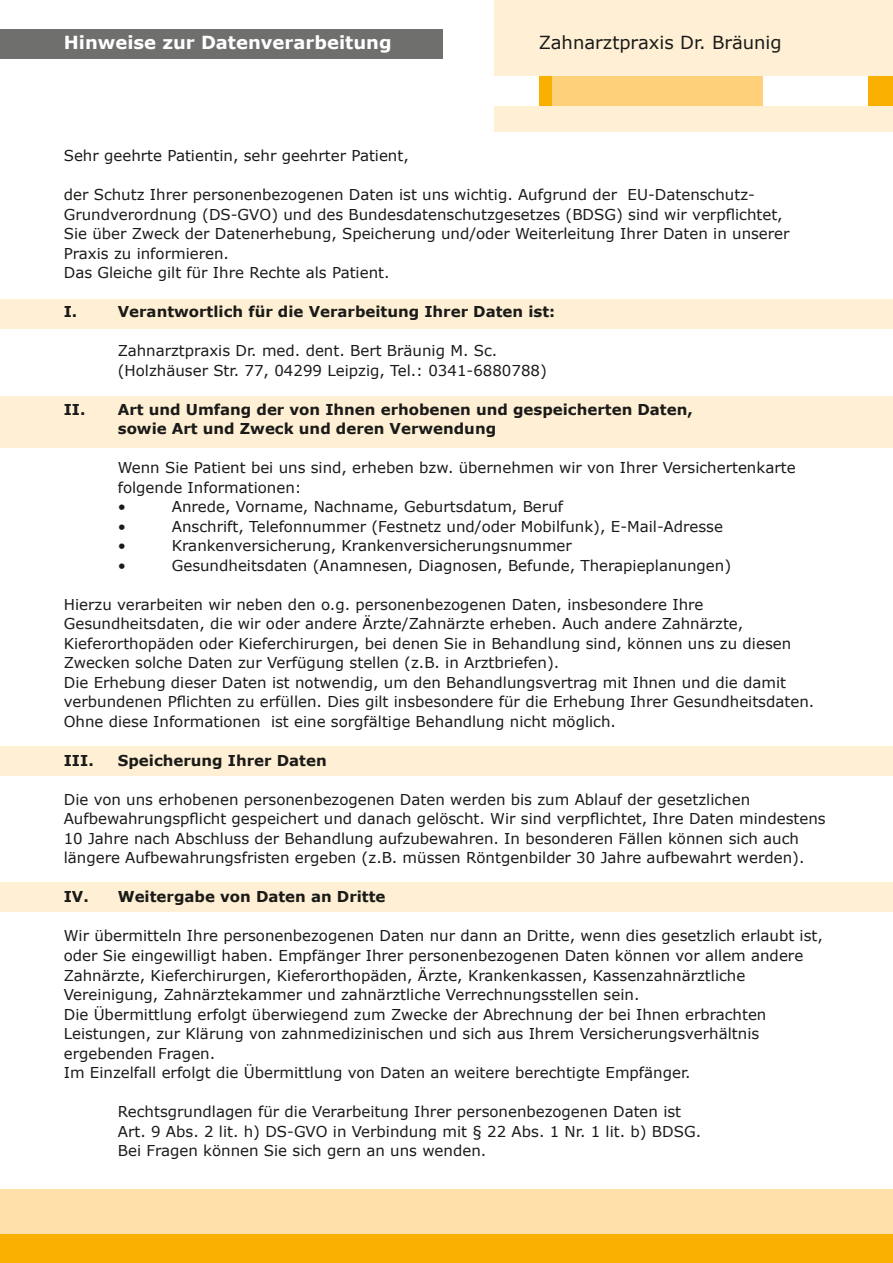
<style>
.page{position:relative;width:893px;height:1263px;background:#fff}
.page>*{position:absolute;margin:0;border:0;box-sizing:border-box;transform-origin:0 0}
.t1{font:700 18px "Verdana";color:#fff}
.t2{font:18px "Verdana";color:#1a1a18}
.t3{font:15px/19.5px "Verdana";color:#1a1a18}
.t4{font:700 15px/19.5px "Verdana";color:#1a1a18}
</style>
<div class="page">
<div style="left:494px;top:0;width:399px;height:132px;background:#fff0d5"></div>
<div style="left:494px;top:76px;width:371px;height:30px;background:#fed079"></div>
<div style="left:539px;top:76px;width:13px;height:30px;background:#f9b000"></div>
<div style="left:493px;top:76px;width:46px;height:30px;background:#fff"></div>
<div style="left:763px;top:76px;width:118px;height:30px;background:#fff"></div>
<div style="left:868px;top:76px;width:25px;height:30px;background:#f9b000"></div>
<div style="left:0;top:882px;width:893px;height:30px;background:#fff0d5"></div>
<div style="left:0;top:746px;width:893px;height:30px;background:#fff0d5"></div>
<div style="left:0;top:396px;width:893px;height:51px;background:#fff0d5"></div>
<div style="left:0;top:299px;width:893px;height:29px;background:#fff0d5"></div>
<div style="left:0;top:1189px;width:893px;height:51px;background:#ffe0a9"></div>
<div style="left:0;top:1234px;width:893px;height:29px;background:#f9b000"></div>
<div style="left:0;top:29px;width:442px;height:30px;background:#6f6f6e"></div>
<p class="t1" style="left:64px;top:30px;width:329px">Hinweise zur Datenverarbeitung</p>
<p class="t2" style="left:539px;top:31px;width:244px">Zahnarztpraxis Dr. Bräunig</p>
<p class="t3" style="left:64px;top:146px;width:347px">Sehr geehrte Patientin, sehr geehrter Patient,</p>
<p class="t3" style="left:64px;top:185px;width:727px">der Schutz Ihrer personenbezogenen Daten ist uns wichtig. Aufgrund der EU-Datenschutz-Grundverordnung (DS-GVO) und des Bundesdatenschutzgesetzes (BDSG) sind wir verpflichtet, Sie über Zweck der Datenerhebung, Speicherung und/oder Weiterleitung Ihrer Daten in unserer Praxis zu informieren.<br>Das Gleiche gilt für Ihre Rechte als Patient.</p>
<p class="t4" style="left:64px;top:302px;width:15px">I.</p>
<p class="t4" style="left:118px;top:302px;width:439px">Verantwortlich für die Verarbeitung Ihrer Daten ist:</p>
<p class="t3" style="left:118px;top:341px;width:431px">Zahnarztpraxis Dr. med. dent. Bert Bräunig M. Sc. (Holzhäuser Str. 77, 04299 Leipzig, Tel.: 0341-6880788)</p>
<p class="t4" style="left:118px;top:399px;width:577px;text-indent:-54px">II. Art und Umfang der von Ihnen erhobenen und gespeicherten Daten, sowie Art und Zweck und deren Verwendung</p>
<p class="t3" style="left:118px;top:458px;width:679px">Wenn Sie Patient bei uns sind, erheben bzw. übernehmen wir von Ihrer Versichertenkarte folgende Informationen:<br>•</p>
<p class="t3" style="left:172px;top:497px;width:393px">Anrede, Vorname, Nachname, Geburtsdatum, Beruf</p>
<p class="t3" style="left:118px;top:517px;width:10px">•</p>
<p class="t3" style="left:172px;top:517px;width:553px">Anschrift, Telefonnummer (Festnetz und/oder Mobilfunk), E-Mail-Adresse</p>
<p class="t3" style="left:118px;top:536px;width:10px">•</p>
<p class="t3" style="left:172px;top:536px;width:402px">Krankenversicherung, Krankenversicherungsnummer</p>
<p class="t3" style="left:118px;top:556px;width:10px">•</p>
<p class="t3" style="left:172px;top:556px;width:561px">Gesundheitsdaten (Anamnesen, Diagnosen, Befunde, Therapieplanungen)</p>
<p class="t3" style="left:64px;top:595px;width:752px">Hierzu verarbeiten wir neben den o.g. personenbezogenen Daten, insbesondere Ihre Gesundheitsdaten, die wir oder andere Ärzte/Zahnärzte erheben. Auch andere Zahnärzte, Kieferorthopäden oder Kieferchirurgen, bei denen Sie in Behandlung sind, können uns zu diesen Zwecken solche Daten zur Verfügung stellen (z.B. in Arztbriefen).<br>Die Erhebung dieser Daten ist notwendig, um den Behandlungsvertrag mit Ihnen und die damit verbundenen Pflichten zu erfüllen. Dies gilt insbesondere für die Erhebung Ihrer Gesundheitsdaten.<br>Ohne diese Informationen ist eine sorgfältige Behandlung nicht möglich.</p>
<p class="t4" style="left:64px;top:750px;width:31px">III.</p>
<p class="t4" style="left:118px;top:750px;width:210px">Speicherung Ihrer Daten</p>
<p class="t3" style="left:64px;top:790px;width:763px">Die von uns erhobenen personenbezogenen Daten werden bis zum Ablauf der gesetzlichen Aufbewahrungspflicht gespeichert und danach gelöscht. Wir sind verpflichtet, Ihre Daten mindestens 10 Jahre nach Abschluss der Behandlung aufzubewahren. In besonderen Fällen können sich auch längere Aufbewahrungsfristen ergeben (z.B. müssen Röntgenbilder 30 Jahre aufbewahrt werden).</p>
<p class="t4" style="left:64px;top:887px;width:323px">IV. Weitergabe von Daten an Dritte</p>
<p class="t3" style="left:64px;top:926px;width:761px">Wir übermitteln Ihre personenbezogenen Daten nur dann an Dritte, wenn dies gesetzlich erlaubt ist, oder Sie eingewilligt haben. Empfänger Ihrer personenbezogenen Daten können vor allem andere Zahnärzte, Kieferchirurgen, Kieferorthopäden, Ärzte, Krankenkassen, Kassenzahnärztliche Vereinigung, Zahnärztekammer und zahnärztliche Verrechnungsstellen sein.<br>Die Übermittlung erfolgt überwiegend zum Zwecke der Abrechnung der bei Ihnen erbrachten Leistungen, zur Klärung von zahnmedizinischen und sich aus Ihrem Versicherungsverhältnis ergebenden Fragen.<br>Im Einzelfall erfolgt die Übermittlung von Daten an weitere berechtigte Empfänger.</p>
<p class="t3" style="left:118px;top:1102px;width:585px">Rechtsgrundlagen für die Verarbeitung Ihrer personenbezogenen Daten ist<br>Art. 9 Abs. 2 lit. h) DS-GVO in Verbindung mit § 22 Abs. 1 Nr. 1 lit. b) BDSG.<br>Bei Fragen können Sie sich gern an uns wenden.</p>
</div>
